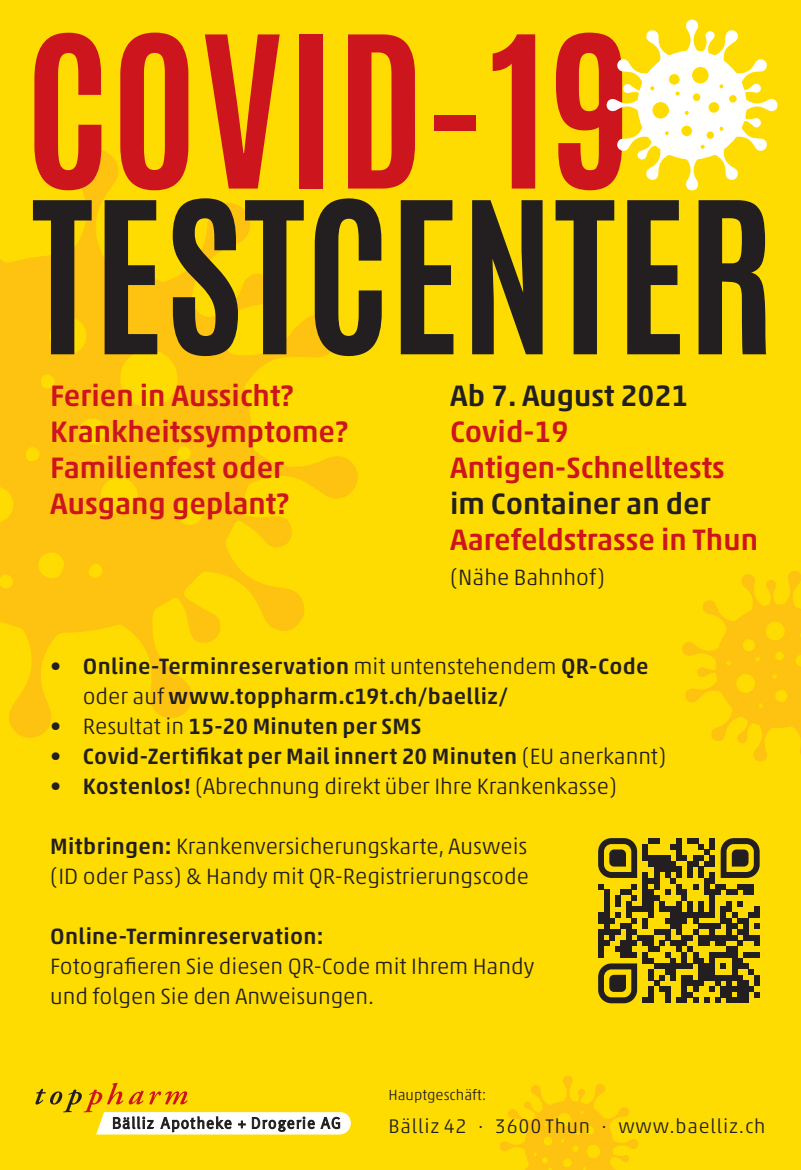
<style>
.page{position:relative;width:801px;height:1170px;background:#fff}
.page>*{position:absolute;margin:0;border:0;box-sizing:border-box;transform-origin:0 0}
.t1{font:700 179.25px "Antonio";color:#231f20}
.t2{font:700 179.25px "Antonio";letter-spacing:.01em;color:#cd151d}
.t3{font:500 30px/36px "Akko Std";color:#cd151d}
.t4{font:500 30px "Akko Std";color:#231f20}
.t5{font:300 22.5px/30px "Akko Std";color:#231f20}
.t6{font:500 22.5px/30px "Akko Std";letter-spacing:.015em;color:#231f20}
.t7{font:300 20px "Akko Std";letter-spacing:.04em;color:#231f20}
.t8{font:300 15px "Akko Std";color:#231f20}
.s1{font-weight:300}
.s2{font-weight:500}
</style>
<div class="page">
<div style="left:0;top:0;width:801px;height:1169px;background:#ffdc01"></div>
<svg style="left:0;top:150px;width:358px;height:588px"></svg>
<svg style="left:682px;top:571px;width:119px;height:190px"></svg>
<svg style="left:606px;top:19px;width:171px;height:172px"></svg>
<svg style="left:598px;top:838px;width:161px;height:165px"></svg>
<svg style="left:500px;top:1076px;width:138px;height:93px"></svg>
<svg style="left:35px;top:1082px;width:316px;height:52px"></svg>
<h1 class="t2" style="left:25px;top:-24px;width:610px">COVID-19</h1>
<h1 class="t1" style="left:32px;top:142px;width:745px">TESTCENTER</h1>
<h2 class="t3" style="left:50px;top:377px;width:299px">Ferien in Aussicht?<br>Krankheitssymptome?<br>Familienfest oder<br>Ausgang geplant?</h2>
<h2 class="t4" style="left:450px;top:377px;width:240px">Ab 7. August 2021</h2>
<h2 class="t3" style="left:450px;top:413px;width:276px">Covid-19<br>Antigen-Schnelltests</h2>
<h2 class="t4" style="left:450px;top:485px;width:262px">im Container an der</h2>
<h2 class="t3" style="left:450px;top:521px;width:309px">Aarefeldstrasse in Thun</h2>
<p class="t5" style="left:450px;top:562px;width:156px">(Nähe Bahnhof)</p>
<p class="t6" style="left:83px;top:650px;width:567px;text-indent:-32px"><span class="s1">•</span> Online-Terminreservation <span class="s1">mit untenstehendem</span> QR-Code <span class="s1">oder auf</span> www.toppharm.c19t.ch/baelliz/</p>
<p class="t6" style="left:50px;top:710px;width:373px"><span class="s1">• Resultat in</span> 15-20 Minuten per SMS</p>
<p class="t6" style="left:50px;top:740px;width:617px"><span class="s1">•</span> Covid-Zertifikat per Mail innert 20 Minuten <span class="s1">(EU anerkannt)</span></p>
<p class="t5" style="left:50px;top:771px;width:568px">• <span class="s2">Kostenlos!</span> (Abrechnung direkt über Ihre Krankenkasse)</p>
<p class="t5" style="left:50px;top:831px;width:480px"><span class="s2">Mitbringen:</span> Krankenversicherungskarte, Ausweis (ID oder Pass) &amp; Handy mit QR-Registrierungscode</p>
<p class="t6" style="left:50px;top:920px;width:275px">Online-Terminreservation:</p>
<p class="t5" style="left:50px;top:951px;width:485px">Fotografieren Sie diesen QR-Code mit Ihrem Handy und folgen Sie den Anweisungen.</p>
<p class="t8" style="left:388px;top:1085px;width:99px">Hauptgeschäft:</p>
<p class="t7" style="left:388px;top:1113px;width:378px">Bälliz 42 · 3600 Thun · www.baelliz.ch</p>
</div>
